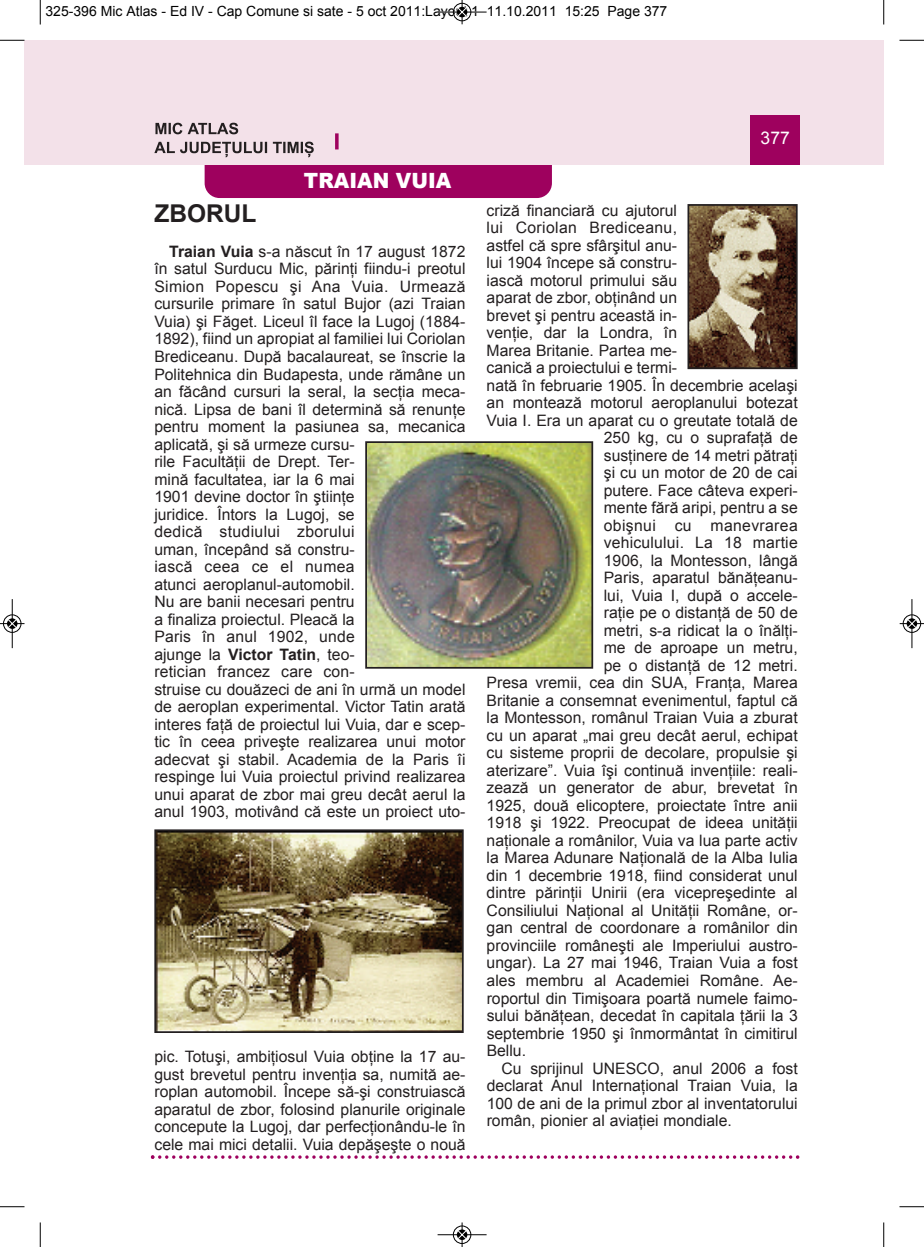
<style>
.page{position:relative;width:924px;height:1247px;background:#fff}
.page>*{position:absolute;margin:0;border:0;box-sizing:border-box;transform-origin:0 0}
.t1{font:700 24.5px "Arial";color:#231f20}
.t2{font:900 21px "Arial";color:#fff;scale:.95 1}
.t3{font:17.5px "Arial";color:#fff}
.t4{font:15.75px/17.5px "Arial";color:#231f20}
.t5{font:15.75px "Arial";letter-spacing:.02em;color:#231f20}
.t6{font:14px "Arial";color:#000}
.s1{font-weight:700}
</style>
<div class="page">
<div style="left:205px;top:135px;width:347px;height:63px;background:#9e015e;border-radius:15px"></div>
<div style="left:40px;top:40px;width:844px;height:124px;background:#f3e1e9"></div>
<div style="left:750px;top:115px;width:50px;height:49px;background:#9e015e"></div>
<svg style="left:335px;top:133px;width:4px;height:16px"></svg>
<div style="left:24px;top:40px;width:16px;height:124px;background:#f3e1e9"></div>
<svg style="left:155px;top:123px;width:83px;height:11px"></svg>
<svg style="left:154px;top:142px;width:160px;height:15px"></svg>
<img style="left:690px;top:207px;width:104px;height:159px">
<div style="left:687px;top:204px;width:110px;height:165px;border:2px solid #231f20"></div>
<img style="left:368px;top:444px;width:222px;height:221px">
<div style="left:365px;top:441px;width:228px;height:227px;border:2px solid #231f20"></div>
<img style="left:157px;top:832px;width:304px;height:197px">
<div style="left:154px;top:829px;width:310px;height:203px;border:2px solid #231f20"></div>
<svg style="left:151px;top:1155px;width:648px;height:3px"></svg>
<svg style="left:40px;top:0;width:1px;height:24px"></svg>
<svg style="left:0;top:40px;width:24px;height:1px"></svg>
<svg style="left:883px;top:0;width:1px;height:24px"></svg>
<svg style="left:899px;top:40px;width:25px;height:1px"></svg>
<svg style="left:40px;top:1222px;width:1px;height:24px"></svg>
<svg style="left:0;top:1206px;width:24px;height:1px"></svg>
<svg style="left:883px;top:1222px;width:1px;height:24px"></svg>
<svg style="left:899px;top:1206px;width:25px;height:1px"></svg>
<hr style="left:438px;top:12px;width:48px;height:1px;background:#000">
<div style="left:453px;top:3px;width:18px;height:18px;border:1px solid #000;border-radius:50%"></div>
<svg style="left:458px;top:0;width:8px;height:24px"></svg>
<hr style="left:438px;top:1234px;width:48px;height:1px;background:#000">
<div style="left:453px;top:1225px;width:18px;height:18px;border:1px solid #000;border-radius:50%"></div>
<svg style="left:458px;top:1222px;width:8px;height:24px"></svg>
<div style="left:3px;top:614px;width:19px;height:19px;border:1px solid #fff;border-radius:50%"></div>
<hr style="left:12px;top:599px;width:1px;height:49px;background:#000">
<div style="left:3px;top:614px;width:18px;height:18px;border:1px solid #000;border-radius:50%"></div>
<svg style="left:0;top:619px;width:24px;height:9px"></svg>
<div style="left:902px;top:614px;width:19px;height:19px;border:1px solid #fff;border-radius:50%"></div>
<hr style="left:911px;top:599px;width:1px;height:49px;background:#000">
<div style="left:903px;top:614px;width:18px;height:18px;border:1px solid #000;border-radius:50%"></div>
<svg style="left:900px;top:619px;width:24px;height:9px"></svg>
<p class="t6" style="left:46px;top:3px;width:623px">325-396 Mic Atlas - Ed IV - Cap Comune si sate - 5 oct 2011:Layout 1 11.10.2011 15:25 Page 377</p>
<h2 class="t2" style="left:304px;top:165px;width:157px">TRAIAN VUIA</h2>
<p class="t3" style="left:760px;top:128px;width:31px">377</p>
<h1 class="t1" style="left:154px;top:200px;width:104px">ZBORUL</h1>
<p class="t4" style="left:154px;top:243px;width:313px;text-indent:15px"><span class="s1">Traian Vuia</span> s-a născut în 17 august 1872 în satul Surducu Mic, părinţi fiindu-i preotul Simion Popescu şi Ana Vuia. Urmează cursurile primare în satul Bujor (azi Traian Vuia) şi Făget. Liceul îl face la Lugoj (1884- 1892), fiind un apropiat al familiei lui Coriolan Brediceanu. După bacalaureat, se înscrie la Politehnica din Budapesta, unde rămâne un an făcând cursuri la seral, la secţia meca&shy;nică. Lipsa de bani îl determină să renunţe pentru moment la pasiunea sa, mecanica aplicată, şi să urmeze cursu-<br>rile Facultăţii de Drept. Ter-<br>mină facultatea, iar la 6 mai<br>1901 devine doctor în ştiinţe<br>juridice. Întors la Lugoj, se<br>dedică studiului zborului<br>uman, începând să constru-<br>iască ceea ce el numea<br>atunci aeroplanul-automobil.<br>Nu are banii necesari pentru<br>a finaliza proiectul. Pleacă la<br>Paris în anul 1902, unde<br>ajunge la <span class="s1">Victor Tatin</span>, teo-<br>retician francez care con-<br>struise cu douăzeci de ani în urmă un model de aeroplan experimental. Victor Tatin arată interes faţă de proiectul lui Vuia, dar e scep&shy;tic în ceea priveşte realizarea unui motor adecvat şi stabil. Academia de la Paris îi respinge lui Vuia proiectul privind realizarea unui aparat de zbor mai greu decât aerul la anul 1903, motivând că este un proiect uto-</p>
<p class="t4" style="left:154px;top:1048px;width:313px;text-align:justify">pic. Totuşi, ambiţiosul Vuia obţine la 17 au&shy;gust brevetul pentru invenţia sa, numită ae&shy;roplan automobil. Începe să-şi construiască aparatul de zbor, folosind planurile originale concepute la Lugoj, dar perfecţionându-le în cele mai mici detalii. Vuia depăşeşte o nouă</p>
<p class="t4" style="left:487px;top:201px;width:192px">criză financiară cu ajutorul</p>
<p class="t5" style="left:487px;top:219px;width:192px">lui Coriolan Brediceanu,</p>
<p class="t4" style="left:487px;top:236px;width:192px">astfel că spre sfârşitul anu-</p>
<p class="t4" style="left:487px;top:254px;width:192px">lui 1904 începe să constru-</p>
<p class="t4" style="left:487px;top:271px;width:192px">iască motorul primului său</p>
<p class="t4" style="left:487px;top:289px;width:192px">aparat de zbor, obţinând un</p>
<p class="t4" style="left:487px;top:306px;width:192px">brevet şi pentru această in-</p>
<p class="t4" style="left:487px;top:324px;width:192px">venţie, dar la Londra, în</p>
<p class="t4" style="left:487px;top:341px;width:192px">Marea Britanie. Partea me-</p>
<p class="t4" style="left:487px;top:359px;width:192px">canică a proiectului e termi-</p>
<p class="t4" style="left:487px;top:376px;width:313px">nată în februarie 1905. În decembrie acelaşi</p>
<p class="t4" style="left:487px;top:394px;width:313px">an montează motorul aeroplanului botezat</p>
<p class="t4" style="left:487px;top:411px;width:313px">Vuia I. Era un aparat cu o greutate totală de</p>
<p class="t4" style="left:604px;top:429px;width:195px">250 kg, cu o suprafaţă de</p>
<p class="t4" style="left:604px;top:446px;width:195px">susţinere de 14 metri pătraţi</p>
<p class="t4" style="left:604px;top:464px;width:195px">şi cu un motor de 20 de cai</p>
<p class="t4" style="left:604px;top:481px;width:195px">putere. Face câteva experi-</p>
<p class="t4" style="left:604px;top:499px;width:195px">mente fără aripi, pentru a se</p>
<p class="t5" style="left:604px;top:516px;width:195px">obişnui cu manevrarea</p>
<p class="t4" style="left:604px;top:534px;width:195px">vehiculului. La 18 martie</p>
<p class="t4" style="left:604px;top:551px;width:195px">1906, la Montesson, lângă</p>
<p class="t4" style="left:604px;top:569px;width:195px">Paris, aparatul bănăţeanu-</p>
<p class="t4" style="left:604px;top:586px;width:195px">lui, Vuia I, după o accele-</p>
<p class="t4" style="left:604px;top:604px;width:195px">raţie pe o distanţă de 50 de</p>
<p class="t4" style="left:604px;top:621px;width:195px">metri, s-a ridicat la o înălţi-</p>
<p class="t4" style="left:604px;top:639px;width:195px">me de aproape un metru,</p>
<p class="t4" style="left:604px;top:656px;width:195px">pe o distanţă de 12 metri.</p>
<p class="t4" style="left:487px;top:674px;width:313px">Presa vremii, cea din SUA, Franţa, Marea</p>
<p class="t4" style="left:487px;top:691px;width:313px">Britanie a consemnat evenimentul, faptul că</p>
<p class="t4" style="left:487px;top:709px;width:313px">la Montesson, românul Traian Vuia a zburat</p>
<p class="t4" style="left:487px;top:726px;width:313px">cu un aparat „mai greu decât aerul, echipat</p>
<p class="t4" style="left:487px;top:744px;width:313px">cu sisteme proprii de decolare, propulsie şi</p>
<p class="t4" style="left:487px;top:761px;width:313px">aterizare”. Vuia îşi continuă invenţiile: reali-</p>
<p class="t4" style="left:487px;top:779px;width:313px">zează un generator de abur, brevetat în</p>
<p class="t4" style="left:487px;top:796px;width:313px">1925, două elicoptere, proiectate între anii</p>
<p class="t4" style="left:487px;top:814px;width:313px">1918 şi 1922. Preocupat de ideea unităţii</p>
<p class="t4" style="left:487px;top:831px;width:313px">naţionale a românilor, Vuia va lua parte activ</p>
<p class="t4" style="left:487px;top:849px;width:313px">la Marea Adunare Naţională de la Alba Iulia</p>
<p class="t4" style="left:487px;top:866px;width:313px">din 1 decembrie 1918, fiind considerat unul</p>
<p class="t4" style="left:487px;top:884px;width:313px">dintre părinţii Unirii (era vicepreşedinte al</p>
<p class="t4" style="left:487px;top:901px;width:313px">Consiliului Naţional al Unităţii Române, or-</p>
<p class="t4" style="left:487px;top:919px;width:313px">gan central de coordonare a românilor din</p>
<p class="t4" style="left:487px;top:936px;width:313px">provinciile româneşti ale Imperiului austro-</p>
<p class="t4" style="left:487px;top:954px;width:313px">ungar). La 27 mai 1946, Traian Vuia a fost</p>
<p class="t4" style="left:487px;top:971px;width:313px">ales membru al Academiei Române. Ae-</p>
<p class="t4" style="left:487px;top:989px;width:313px">roportul din Timişoara poartă numele faimo-</p>
<p class="t4" style="left:487px;top:1006px;width:313px">sului bănăţean, decedat în capitala ţării la 3</p>
<p class="t4" style="left:487px;top:1024px;width:313px">septembrie 1950 şi înmormântat în cimitirul</p>
<p class="t4" style="left:487px;top:1041px;width:41px">Bellu.</p>
<p class="t4" style="left:501px;top:1059px;width:298px">Cu sprijinul UNESCO, anul 2006 a fost</p>
<p class="t4" style="left:487px;top:1076px;width:313px">declarat Anul Internaţional Traian Vuia, la</p>
<p class="t4" style="left:487px;top:1094px;width:313px">100 de ani de la primul zbor al inventatorului</p>
<p class="t4" style="left:487px;top:1111px;width:247px">român, pionier al aviaţiei mondiale.</p>
</div>
